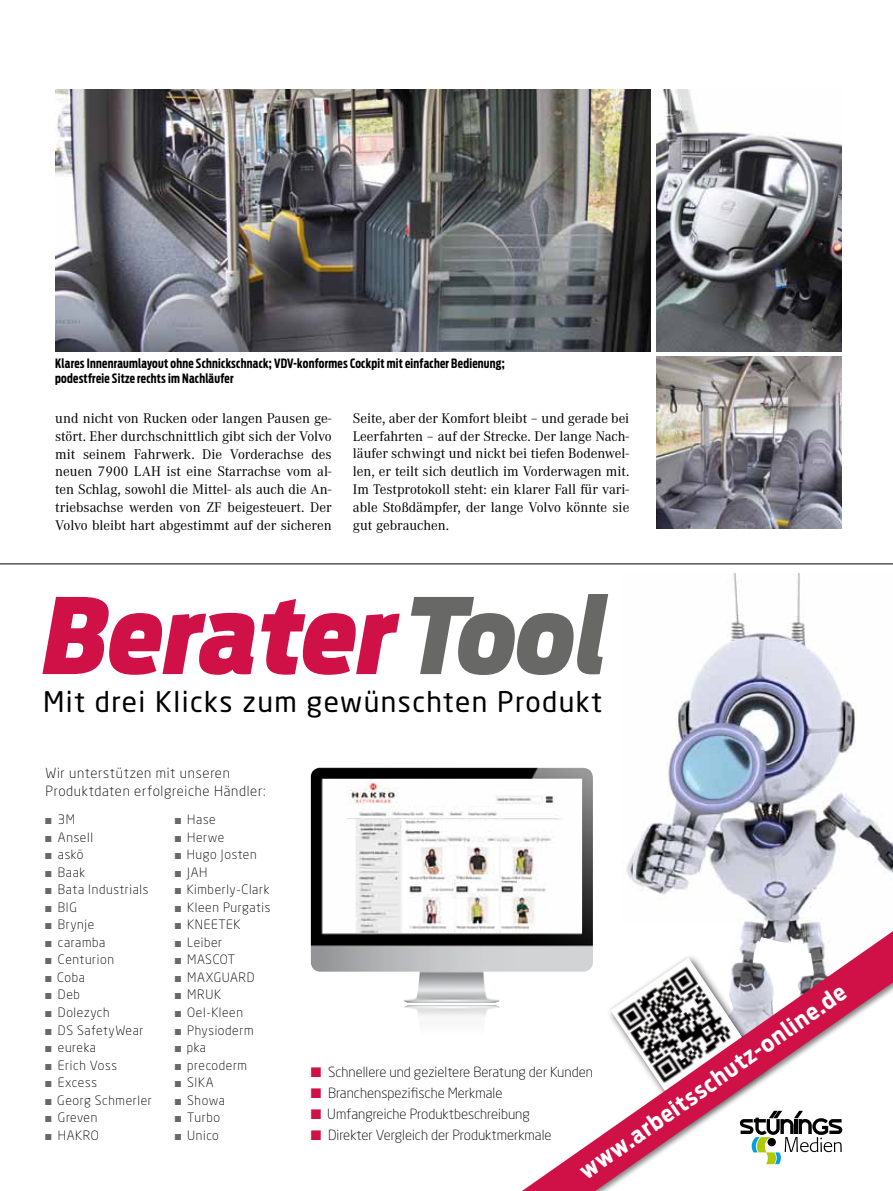
<style>
.page{position:relative;width:893px;height:1191px;background:#fff}
.page>*{position:absolute;margin:0;border:0;box-sizing:border-box;transform-origin:0 0}
.t1{font:italic 900 104.1px "Antenna Cond";color:#d01147}
.t2{font:28.05px "Neo Sans Std";letter-spacing:.05em;color:#000}
.t3{font:700 22.5px "Antenna Cond";color:#fff}
.t4{font:14.55px/17.9px "Corporate A";color:#000;text-align:justify}
.t5{font:300 13.8px "Neo Sans Std";color:#000}
.t6{font:300 13.8px/17.4px "Neo Sans Std";letter-spacing:.05em;color:#000}
.t7{font:300 12.75px "Neo Sans Std";letter-spacing:.05em;color:#000}
.t8{font:700 12.75px/15px "Antenna Extra Cond";letter-spacing:.02em;color:#000}
.s1{color:#686867}
.s2{color:#d01147}
</style>
<div class="page">
<img style="left:626px;top:573px;width:267px;height:339px">
<img style="left:311px;top:767px;width:282px;height:235px">
<img style="left:404px;top:1005px;width:80px;height:11px">
<img style="left:323px;top:779px;width:258px;height:153px">
<div style="left:484px;top:912px;width:409px;height:279px;background:#000;opacity:.5"></div>
<svg style="left:522px;top:931px;width:371px;height:260px"></svg>
<hr style="left:0;top:563px;width:893px;height:1px;background:#000">
<img style="left:55px;top:89px;width:596px;height:263px">
<img style="left:656px;top:89px;width:186px;height:263px">
<img style="left:656px;top:356px;width:186px;height:172px">
<p class="t8" style="left:55px;top:356px;width:451px">Klares Innenraumlayout ohne Schnickschnack; VDV-konformes Cockpit mit einfacher Bedienung; podestfreie Sitze rechts im Nachläufer</p>
<p class="t4" style="left:55px;top:409px;width:278px">und nicht von Rucken oder langen Pausen ge&shy;stört. Eher durchschnittlich gibt sich der Volvo mit seinem Fahrwerk. Die Vorderachse des neuen 7900 LAH ist eine Starrachse vom al&shy;ten Schlag, sowohl die Mittel- als auch die An&shy;triebsachse werden von ZF beigesteuert. Der Volvo bleibt hart abgestimmt auf der sicheren</p>
<p class="t4" style="left:353px;top:409px;width:278px">Seite, aber der Komfort bleibt – und gerade bei Leerfahrten – auf der Strecke. Der lange Nach&shy;läufer schwingt und nickt bei tiefen Bodenwel&shy;len, er teilt sich deutlich im Vorderwagen mit.<br>Im Testprotokoll steht: ein klarer Fall für vari&shy;able Stoßdämpfer, der lange Volvo könnte sie gut gebrauchen.</p>
<h1 class="t1" style="left:44px;top:574px;width:567px">Berater<span class="s1">Tool</span></h1>
<h2 class="t2" style="left:43px;top:684px;width:561px">Mit drei Klicks zum gewünschten Produkt</h2>
<p class="t6" style="left:46px;top:764px;width:222px">Wir unterstützen mit unseren<br>Produktdaten erfolgreiche Händler:</p>
<p class="t7" style="left:45px;top:812px;width:31px"><span class="s1">■</span> 3M</p>
<p class="t7" style="left:45px;top:829px;width:49px"><span class="s1">■</span> Ansell</p>
<p class="t7" style="left:45px;top:847px;width:40px"><span class="s1">■</span> askö</p>
<p class="t7" style="left:45px;top:864px;width:41px"><span class="s1">■</span> Baak</p>
<p class="t7" style="left:45px;top:882px;width:105px"><span class="s1">■</span> Bata Industrials</p>
<p class="t7" style="left:45px;top:899px;width:33px"><span class="s1">■</span> BIG</p>
<p class="t7" style="left:45px;top:917px;width:51px"><span class="s1">■</span> Brynje</p>
<p class="t7" style="left:45px;top:934px;width:62px"><span class="s1">■</span> caramba</p>
<p class="t7" style="left:45px;top:952px;width:70px"><span class="s1">■</span> Centurion</p>
<p class="t7" style="left:45px;top:969px;width:41px"><span class="s1">■</span> Coba</p>
<p class="t7" style="left:45px;top:987px;width:36px"><span class="s1">■</span> Deb</p>
<p class="t7" style="left:45px;top:1004px;width:66px"><span class="s1">■</span> Dolezych</p>
<p class="t7" style="left:45px;top:1022px;width:100px"><span class="s1">■</span> DS SafetyWear</p>
<p class="t7" style="left:45px;top:1039px;width:52px"><span class="s1">■</span> eureka</p>
<p class="t7" style="left:45px;top:1057px;width:73px"><span class="s1">■</span> Erich Voss</p>
<p class="t7" style="left:45px;top:1074px;width:53px"><span class="s1">■</span> Excess</p>
<p class="t7" style="left:45px;top:1092px;width:108px"><span class="s1">■</span> Georg Schmerler</p>
<p class="t7" style="left:45px;top:1109px;width:54px"><span class="s1">■</span> Greven</p>
<p class="t7" style="left:45px;top:1127px;width:55px"><span class="s1">■</span> HAKRO</p>
<p class="t7" style="left:175px;top:812px;width:43px"><span class="s1">■</span> Hase</p>
<p class="t7" style="left:175px;top:829px;width:51px"><span class="s1">■</span> Herwe</p>
<p class="t7" style="left:175px;top:847px;width:84px"><span class="s1">■</span> Hugo Josten</p>
<p class="t7" style="left:175px;top:864px;width:34px"><span class="s1">■</span> JAH</p>
<p class="t7" style="left:175px;top:882px;width:96px"><span class="s1">■</span> Kimberly-Clark</p>
<p class="t7" style="left:175px;top:899px;width:97px"><span class="s1">■</span> Kleen Purgatis</p>
<p class="t7" style="left:175px;top:917px;width:67px"><span class="s1">■</span> KNEETEK</p>
<p class="t7" style="left:175px;top:934px;width:49px"><span class="s1">■</span> Leiber</p>
<p class="t7" style="left:175px;top:952px;width:62px"><span class="s1">■</span> MASCOT</p>
<p class="t7" style="left:175px;top:969px;width:82px"><span class="s1">■</span> MAXGUARD</p>
<p class="t7" style="left:175px;top:987px;width:48px"><span class="s1">■</span> MRUK</p>
<p class="t7" style="left:175px;top:1004px;width:70px"><span class="s1">■</span> Oel-Kleen</p>
<p class="t7" style="left:175px;top:1022px;width:80px"><span class="s1">■</span> Physioderm</p>
<p class="t7" style="left:175px;top:1039px;width:33px"><span class="s1">■</span> pka</p>
<p class="t7" style="left:175px;top:1057px;width:74px"><span class="s1">■</span> precoderm</p>
<p class="t7" style="left:175px;top:1074px;width:40px"><span class="s1">■</span> SIKA</p>
<p class="t7" style="left:175px;top:1092px;width:52px"><span class="s1">■</span> Showa</p>
<p class="t7" style="left:175px;top:1109px;width:47px"><span class="s1">■</span> Turbo</p>
<p class="t7" style="left:175px;top:1127px;width:46px"><span class="s1">■</span> Unico</p>
<h3 class="t3" style="left:574px;top:1161px;width:321px;rotate:-35deg">www.arbeitsschutz-online.de</h3>
<p class="t5" style="left:311px;top:1064px;width:284px"><span class="s2">■</span> Schnellere und gezieltere Beratung der Kunden</p>
<p class="t5" style="left:311px;top:1084px;width:193px"><span class="s2">■</span> Branchenspezifische Merkmale</p>
<p class="t5" style="left:311px;top:1105px;width:221px"><span class="s2">■</span> Umfangreiche Produktbeschreibung</p>
<p class="t5" style="left:311px;top:1126px;width:242px"><span class="s2">■</span> Direkter Vergleich der Produktmerkmale</p>
</div>
